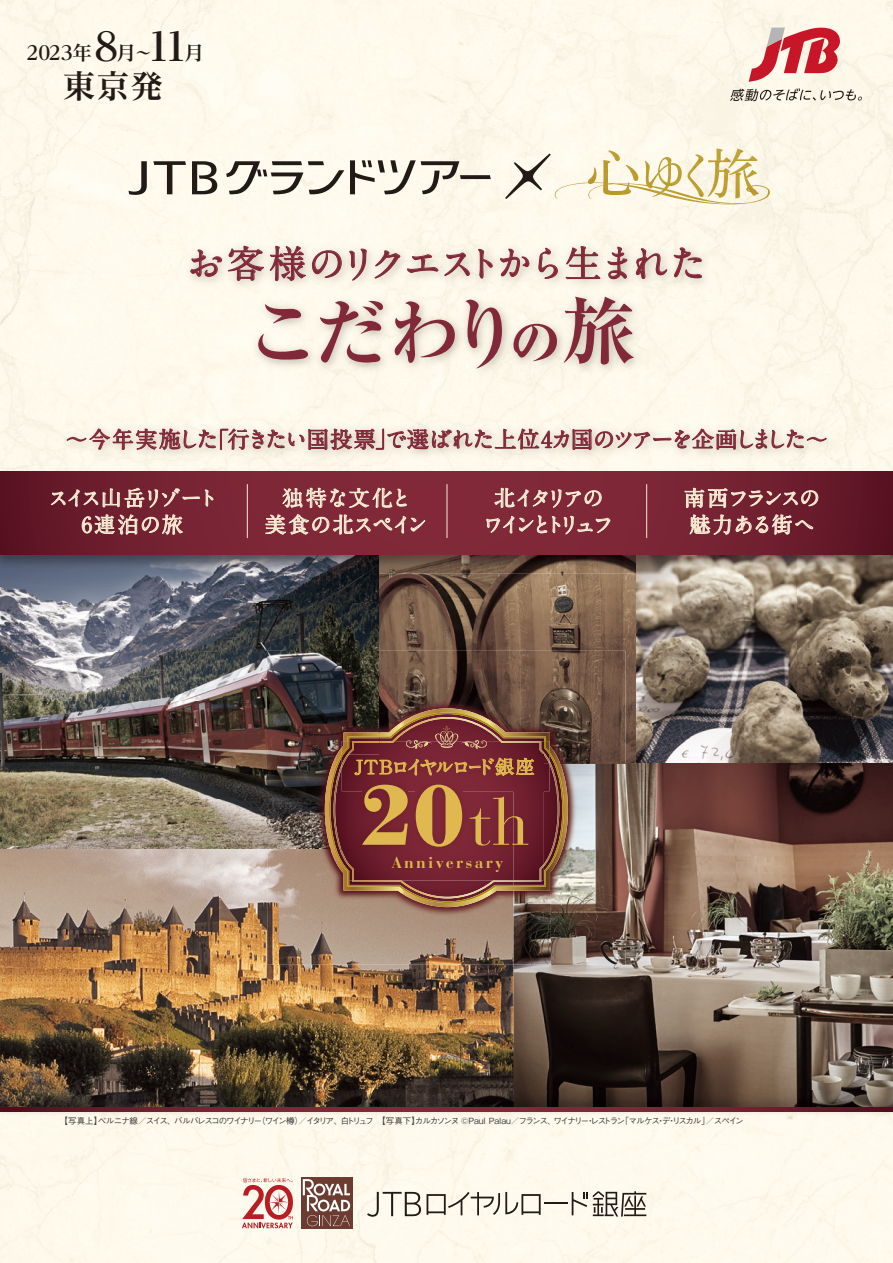
<style>
.page{position:relative;width:893px;height:1263px;background:#fff}
.page>*{position:absolute;margin:0;border:0;box-sizing:border-box;transform-origin:0 0}
.t1{font:700 74.4px "Ryumin Pro";color:#812939}
.t2{font:66.15px "Bauer Bodoni";color:#dfb850}
.t3{font:700 37.65px "A1 Mincho Std";letter-spacing:-.075em;color:#812939}
.t4{font:700 31.95px "Reim Pr 6 N";color:#231916}
.t5{font:700 22.35px "A1 Mincho Std";letter-spacing:-.075em;color:#812939}
.t6{font:700 21.3px/26.5px "A1 Mincho Std";letter-spacing:-.015em;color:#f6ecd4;text-align:center}
.t7{font:700 21.3px/26.5px "A1 Mincho Std";letter-spacing:.005em;color:#f6ecd4;text-align:center}
.t8{font:700 21.3px/26.5px "A1 Mincho Std";letter-spacing:-.225em;color:#f6ecd4;text-align:center}
.t9{font:700 21.3px/26.5px "A1 Mincho Std";letter-spacing:-.055em;color:#f6ecd4}
.t10{font:700 20.25px "A1 Mincho Std";letter-spacing:-.24em;color:#dfb850}
.t11{font:700 19.2px "Reim Pr 6 N";color:#231916}
.t12{font:700 15.9px "Bauer Bodoni";letter-spacing:.14em;color:#dfb850}
.t13{font:500 8.55px "Gothic BBB Pr 5";letter-spacing:-.14em;color:#3f3b3a}
.s1{font-size:38.4px}
.s2{font-weight:800;font-size:51.45px}
.s3{font-size:16.5px}
.s4{font-size:19.2px}
.s5{font-family:"Modern";font-weight:700;font-size:93px}
</style>
<div class="page">
<div style="left:639px;top:255px;width:254px;height:212px;background:#fdf9eb"></div>
<div style="left:106px;top:1120px;width:747px;height:143px;background:#fffaed"></div>
<div style="left:267px;top:0;width:426px;height:233px;background:#fefaec"></div>
<img style="left:0;top:574px;width:142px;height:275px">
<img style="left:142px;top:574px;width:237px;height:78px">
<img style="left:142px;top:652px;width:125px;height:197px">
<img style="left:380px;top:574px;width:513px;height:190px">
<img style="left:379px;top:574px;width:1px;height:138px">
<img style="left:636px;top:574px;width:1px;height:190px">
<img style="left:625px;top:764px;width:268px;height:186px">
<img style="left:513px;top:950px;width:380px;height:140px">
<img style="left:0;top:849px;width:513px;height:241px">
<img style="left:0;top:467px;width:893px;height:107px">
<svg style="left:379px;top:554px;width:1px;height:20px"></svg>
<img style="left:636px;top:554px;width:257px;height:1px">
<svg style="left:636px;top:554px;width:1px;height:20px"></svg>
<svg style="left:0;top:471px;width:893px;height:83px"></svg>
<img style="left:0;top:1090px;width:893px;height:17px">
<svg style="left:0;top:1107px;width:893px;height:5px"></svg>
<hr style="left:247px;top:484px;width:1px;height:54px;background:#f6ecd4">
<hr style="left:447px;top:484px;width:1px;height:54px;background:#f6ecd4">
<hr style="left:646px;top:484px;width:1px;height:54px;background:#f6ecd4">
<svg style="left:51px;top:485px;width:162px;height:60px"></svg>
<svg style="left:265px;top:484px;width:160px;height:50px"></svg>
<svg style="left:486px;top:486px;width:124px;height:60px"></svg>
<svg style="left:684px;top:486px;width:134px;height:22px"></svg>
<svg style="left:689px;top:514px;width:124px;height:21px"></svg>
<img style="left:267px;top:651px;width:75px;height:99px">
<img style="left:342px;top:651px;width:37px;height:61px">
<img style="left:267px;top:750px;width:60px;height:99px">
<img style="left:380px;top:651px;width:245px;height:113px">
<img style="left:551px;top:764px;width:74px;height:201px">
<img style="left:513px;top:903px;width:38px;height:62px">
<img style="left:267px;top:849px;width:246px;height:116px">
<img style="left:329px;top:712px;width:235px;height:191px">
<div style="left:385px;top:848px;width:127px;height:31px;background:#752332"></div>
<img style="left:385px;top:849px;width:127px;height:1px">
<img style="left:708px;top:149px;width:20px;height:8px">
<img style="left:728px;top:149px;width:29px;height:10px">
<img style="left:687px;top:154px;width:17px;height:3px">
<svg style="left:608px;top:150px;width:12px;height:7px"></svg>
<img style="left:588px;top:157px;width:164px;height:26px">
<img style="left:555px;top:160px;width:106px;height:39px">
<img style="left:662px;top:159px;width:108px;height:45px">
<svg style="left:129px;top:160px;width:362px;height:35px"></svg>
<svg style="left:505px;top:154px;width:46px;height:45px"></svg>
<img style="left:178px;top:233px;width:546px;height:66px">
<svg style="left:190px;top:249px;width:32px;height:28px"></svg>
<svg style="left:228px;top:246px;width:36px;height:35px"></svg>
<svg style="left:270px;top:246px;width:36px;height:36px"></svg>
<svg style="left:312px;top:250px;width:30px;height:28px"></svg>
<svg style="left:349px;top:249px;width:18px;height:32px"></svg>
<svg style="left:374px;top:250px;width:26px;height:29px"></svg>
<svg style="left:407px;top:250px;width:31px;height:23px"></svg>
<svg style="left:444px;top:252px;width:26px;height:24px"></svg>
<svg style="left:478px;top:247px;width:15px;height:35px"></svg>
<svg style="left:500px;top:249px;width:29px;height:28px"></svg>
<svg style="left:538px;top:247px;width:20px;height:32px"></svg>
<svg style="left:566px;top:238px;width:34px;height:41px"></svg>
<svg style="left:607px;top:247px;width:20px;height:32px"></svg>
<svg style="left:636px;top:248px;width:31px;height:31px"></svg>
<svg style="left:674px;top:247px;width:28px;height:31px"></svg>
<img style="left:242px;top:282px;width:417px;height:115px">
<div style="left:55px;top:417px;width:789px;height:50px;background:#fef9eb"></div>
<svg style="left:67px;top:420px;width:760px;height:38px"></svg>
<svg style="left:367px;top:1192px;width:54px;height:25px"></svg>
<hr style="left:544px;top:1202px;width:24px;height:2px;background:#231916">
<svg style="left:427px;top:1192px;width:114px;height:23px"></svg>
<svg style="left:572px;top:1191px;width:74px;height:25px"></svg>
<div style="left:301px;top:1177px;width:51px;height:51px;background:#6c3c30"></div>
<svg style="left:303px;top:1179px;width:47px;height:47px"></svg>
<svg style="left:242px;top:1178px;width:51px;height:50px"></svg>
<svg style="left:749px;top:26px;width:93px;height:56px"></svg>
<svg style="left:730px;top:88px;width:132px;height:13px"></svg>
<h3 class="t11" style="left:27px;top:37px;width:179px">2023年 <span class="s1">8</span>月～<span class="s1">11</span>月</h3>
<h3 class="t4" style="left:63px;top:60px;width:101px">東京発</h3>
<h3 class="t3" style="left:187px;top:233px;width:521px">お客様のリクエストから生まれた</h3>
<h1 class="t1" style="left:246px;top:274px;width:391px">こだわり<span class="s2">の</span>旅</h1>
<h3 class="t5" style="left:65px;top:421px;width:764px">～今年実施した「行きたい国投票」で選ばれた上位4カ国のツアーを企画しました～</h3>
<h3 class="t6" style="left:48px;top:482px;width:172px">スイス山岳リゾート<br>6連泊の旅</h3>
<h3 class="t7" style="left:265px;top:482px;width:164px">独特な文化と<br>美食の北スペイン</h3>
<h3 class="t8" style="left:482px;top:482px;width:133px">北イタリアのワインとトリュフ</h3>
<h3 class="t9" style="left:684px;top:482px;width:138px">南西フランスの魅力ある街へ</h3>
<h3 class="t10" style="left:355px;top:750px;width:182px"><span class="s3">J</span><span class="s4">TB</span>ロイヤルロード<span class="s4">銀座</span></h3>
<h2 class="t2" style="left:361px;top:782px;width:170px"><span class="s5">2</span> th</h2>
<h3 class="t12" style="left:391px;top:853px;width:113px">Anniversary</h3>
<p class="t13" style="left:60px;top:1114px;width:685px">【写真上】ベルニナ線／スイス、バルバレスコのワイナリー（ワイン樽）／イタリア、白トリュフ　【写真下】カルカソンヌ ©Paul Palau／フランス、ワイナリー・レストラン「マルケス・デ・リスカル」／スペイン</p>
</div>
